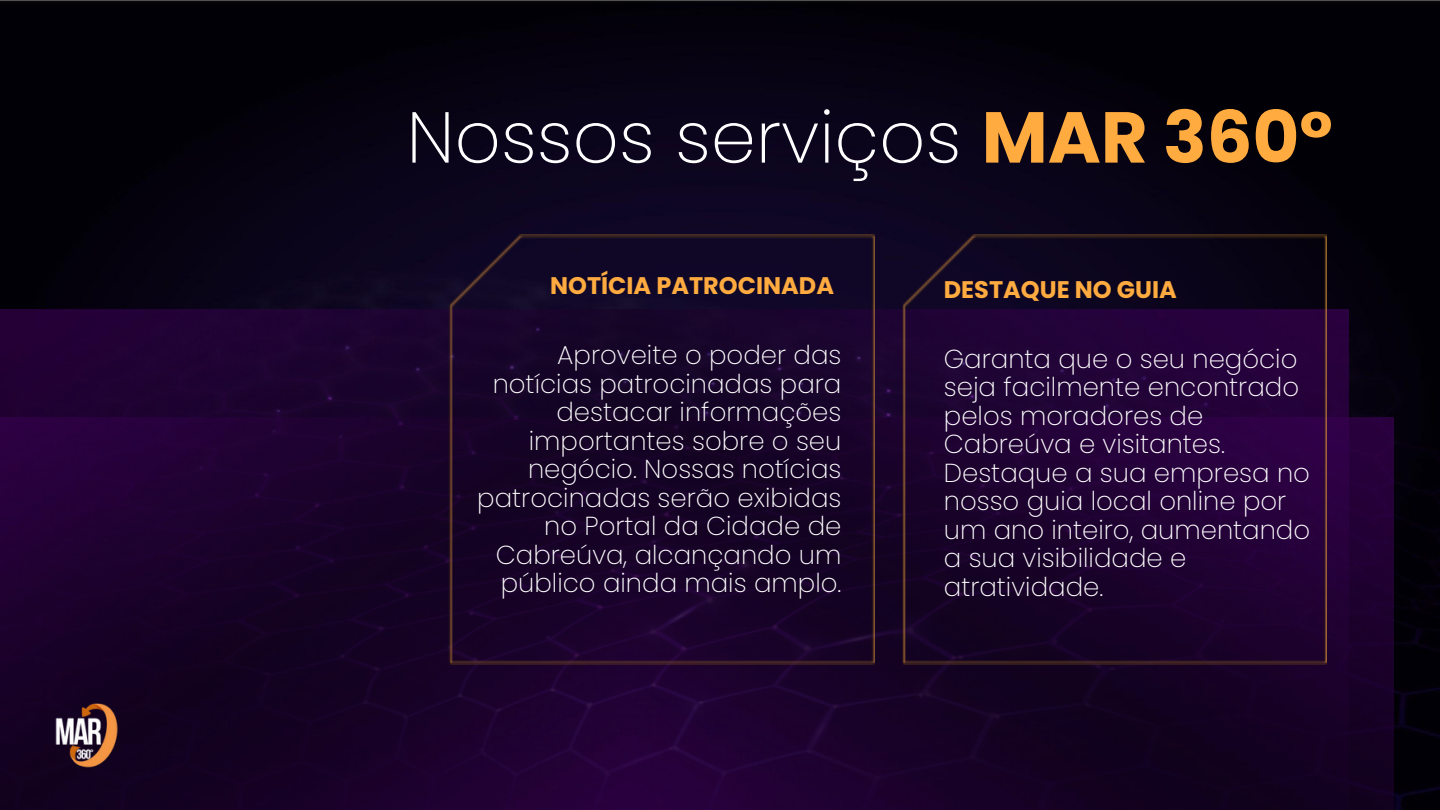
<style>
.page{position:relative;width:1440px;height:810px;background:#fff}
.page>*{position:absolute;margin:0;border:0;box-sizing:border-box;transform-origin:0 0}
.t1{font:200 72px "Poppins";color:#fff}
.t2{font:200 26px/28.4px "Poppins";color:#fff;text-align:right}
.t3{font:700 24px "Poppins";color:#ffab40}
.s1{font-weight:700;color:#ffab40}
</style>
<div class="page">
<img style="left:0;top:0;width:1440px;height:810px">
<img style="left:1348px;top:418px;width:46px;height:391px">
<img style="left:0;top:310px;width:1348px;height:499px">
<img style="left:448px;top:234px;width:426px;height:430px">
<img style="left:52px;top:699px;width:71px;height:71px">
<img style="left:902px;top:234px;width:424px;height:430px">
<p class="t1" style="left:407px;top:87px;width:928px">Nossos serviços <span class="s1">MAR 360°</span></p>
<p class="t3" style="left:550px;top:269px;width:285px">NOTÍCIA PATROCINADA</p>
<h2 class="t3" style="left:944px;top:273px;width:234px">DESTAQUE NO GUIA</h2>
<p class="t2" style="left:477px;top:341px;width:366px">Aproveite o poder das notícias patrocinadas para destacar informações importantes sobre o seu negócio. Nossas notícias patrocinadas serão exibidas no Portal da Cidade de<br>Cabreúva, alcançando um público ainda mais amplo.</p>
<p class="t2" style="left:944px;top:344px;width:368px;text-align:left">Garanta que o seu negócio seja facilmente encontrado pelos moradores de<br>Cabreúva e visitantes.<br>Destaque a sua empresa no nosso guia local online por um ano inteiro, aumentando a sua visibilidade e atratividade.</p>
</div>
